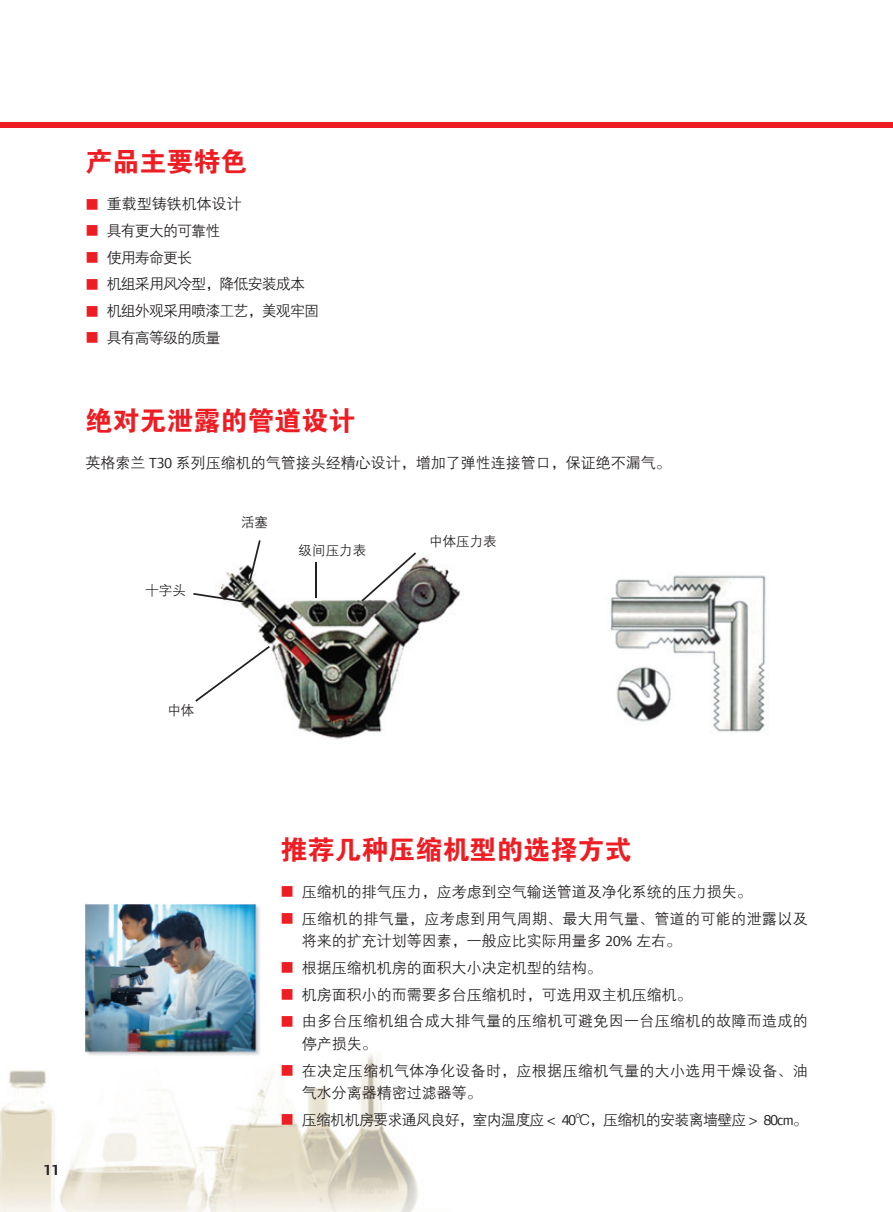
<style>
.page{position:relative;width:893px;height:1212px;background:#fff}
.page>*{position:absolute;margin:0;border:0;box-sizing:border-box;transform-origin:0 0}
.t1{font:27px "FZDHTJW GB1 0";color:#ee1d23}
.t2{font:15px/22.5px "FZZDXJW GB1 0";letter-spacing:.025em;color:#231f20}
.t3{font:15px "FZZDXJW GB1 0";color:#231f20}
.t4{font:15px "FZZDXJW GB1 0";letter-spacing:-.06em;color:#231f20}
.t5{font:15px "FZZDXJW GB1 0";letter-spacing:-.05em;color:#231f20}
.t6{font:15px "Foundry Form Sansbold";color:#231f20}
.t7{font:13.5px "FZZDXJW GB1 0";color:#231f20}
.s1{font-size:13.5px;color:#ee1d23}
.s2{font-family:"Foundry Form Sansbook"}
</style>
<div class="page">
<div style="left:0;top:122px;width:893px;height:6px;background:#ee1d23"></div>
<img style="left:0;top:1055px;width:418px;height:157px">
<img style="left:218px;top:557px;width:243px;height:182px">
<img style="left:608px;top:575px;width:158px;height:157px">
<svg style="left:193px;top:593px;width:57px;height:10px"></svg>
<svg style="left:249px;top:540px;width:12px;height:43px"></svg>
<hr style="left:315px;top:562px;width:1px;height:36px;background:#231f20">
<svg style="left:361px;top:552px;width:55px;height:49px"></svg>
<svg style="left:195px;top:646px;width:75px;height:56px"></svg>
<img style="left:78px;top:903px;width:189px;height:161px">
<h1 class="t1" style="left:85px;top:147px;width:163px">产品主要特色</h1>
<p class="t3" style="left:85px;top:196px;width:158px"><span class="s1">■</span> 重载型铸铁机体设计</p>
<p class="t4" style="left:85px;top:223px;width:136px"><span class="s1">■</span> 具有更大的可靠性</p>
<p class="t3" style="left:85px;top:249px;width:108px"><span class="s1">■</span> 使用寿命更长</p>
<p class="t4" style="left:85px;top:276px;width:221px"><span class="s1">■</span> 机组采用风冷型，降低安装成本</p>
<p class="t4" style="left:85px;top:303px;width:235px"><span class="s1">■</span> 机组外观采用喷漆工艺，美观牢固</p>
<p class="t4" style="left:85px;top:330px;width:136px"><span class="s1">■</span> 具有高等级的质量</p>
<h1 class="t1" style="left:86px;top:406px;width:272px">绝对无泄露的管道设计</h1>
<p class="t3" style="left:86px;top:454px;width:587px">英格索兰 <span class="s2">T30</span> 系列压缩机的气管接头经精心设计，增加了弹性连接管口，保证绝不漏气。</p>
<p class="t7" style="left:145px;top:583px;width:42px">十字头</p>
<p class="t7" style="left:167px;top:703px;width:28px">中体</p>
<p class="t7" style="left:241px;top:515px;width:28px">活塞</p>
<p class="t7" style="left:299px;top:543px;width:69px">级间压力表</p>
<p class="t7" style="left:429px;top:534px;width:69px">中体压力表</p>
<p class="t6" style="left:44px;top:1161px;width:17px">11</p>
<h1 class="t1" style="left:281px;top:835px;width:353px">推荐几种压缩机型的选择方式</h1>
<p class="t3" style="left:281px;top:884px;width:473px"><span class="s1">■</span> 压缩机的排气压力，应考虑到空气输送管道及净化系统的压力损失。</p>
<p class="t2" style="left:302px;top:908px;width:508px;text-indent:-21px"><span class="s1">■</span> 压缩机的排气量，应考虑到用气周期、最大用气量、管道的可能的泄露以及将来的扩充计划等因素，一般应比实际用量多 <span class="s2">20%</span> 左右。</p>
<p class="t3" style="left:281px;top:960px;width:323px"><span class="s1">■</span> 根据压缩机机房的面积大小决定机型的结构。</p>
<p class="t3" style="left:281px;top:986px;width:413px"><span class="s1">■</span> 机房面积小的而需要多台压缩机时，可选用双主机压缩机。</p>
<p class="t2" style="left:302px;top:1010px;width:508px;text-indent:-21px"><span class="s1">■</span> 由多台压缩机组合成大排气量的压缩机可避免因一台压缩机的故障而造成的停产损失。</p>
<p class="t2" style="left:302px;top:1060px;width:508px;text-indent:-21px"><span class="s1">■</span> 在决定压缩机气体净化设备时，应根据压缩机气量的大小选用干燥设备、油气水分离器精密过滤器等。</p>
<p class="t5" style="left:281px;top:1112px;width:529px"><span class="s1">■</span> 压缩机机房要求通风良好，室内温度应＜ <span class="s2">40</span>℃，压缩机的安装离墙壁应＞ <span class="s2">80cm</span>。</p>
</div>
